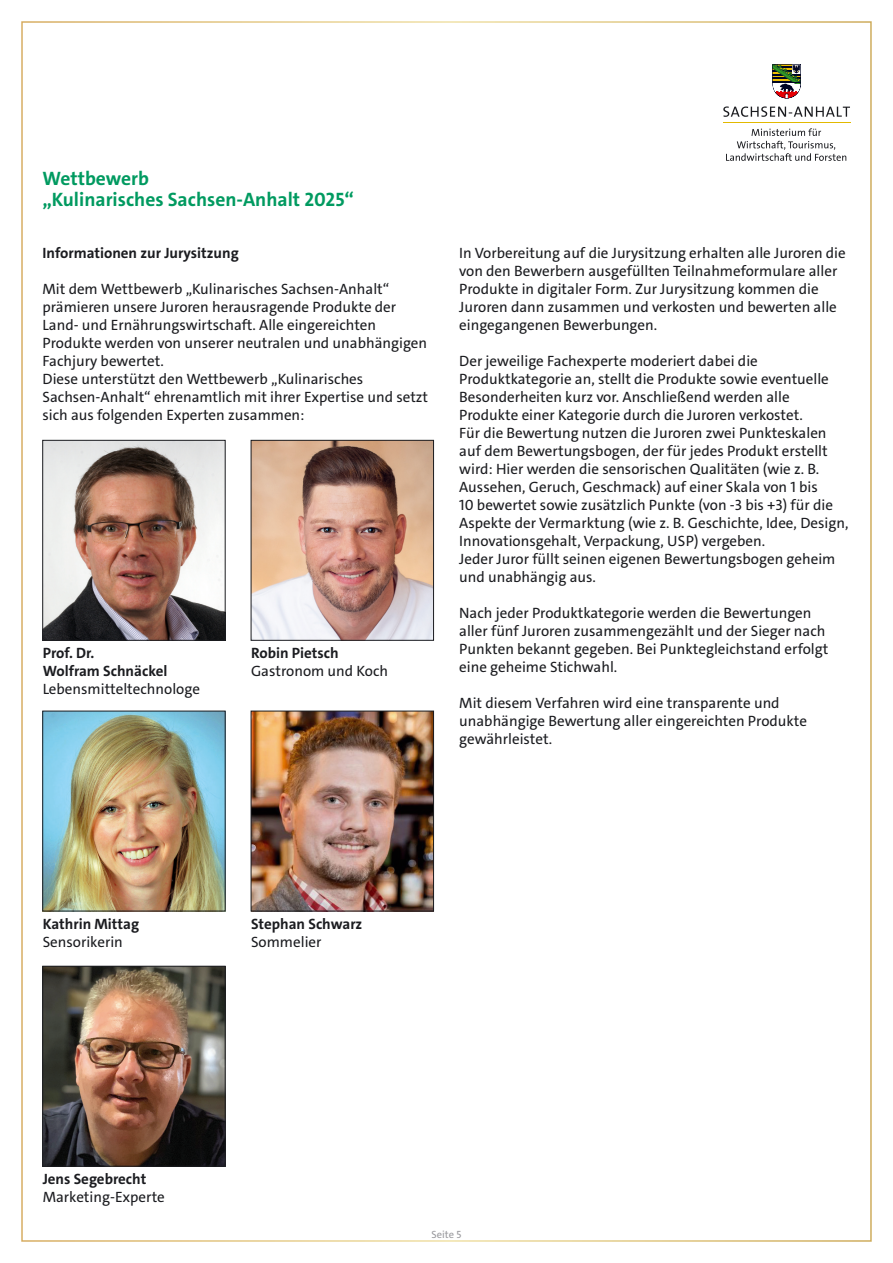
<style>
.page{position:relative;width:893px;height:1263px;background:#fff}
.page>*{position:absolute;margin:0;border:0;box-sizing:border-box;transform-origin:0 0}
.t1{font:700 19.5px "The Sans";color:#009a60}
.t2{font:15px/18px "The Sans";color:#1b1c20}
.t3{font:700 15px "The Sans";color:#1b1c20}
.Absatzformat_1{font:10.5px "The Sans";color:#98989c}
</style>
<div class="page">
<img style="left:45px;top:442px;width:178px;height:196px">
<div style="left:43px;top:440px;width:182px;height:200px;border:1px solid #1b1c20"></div>
<img style="left:253px;top:442px;width:179px;height:196px">
<div style="left:251px;top:440px;width:183px;height:200px;border:1px solid #1b1c20"></div>
<img style="left:253px;top:713px;width:179px;height:196px">
<div style="left:251px;top:711px;width:183px;height:200px;border:1px solid #1b1c20"></div>
<img style="left:45px;top:713px;width:178px;height:196px">
<svg style="left:726px;top:128px;width:120px;height:33px"></svg>
<hr style="left:723px;top:122px;width:127px;height:1px;background:#e2b900">
<svg style="left:723px;top:106px;width:127px;height:11px"></svg>
<svg style="left:772px;top:64px;width:29px;height:34px"></svg>
<img style="left:45px;top:968px;width:178px;height:196px">
<div style="left:43px;top:966px;width:182px;height:200px;border:1px solid #1b1c20"></div>
<p class="t1" style="left:43px;top:165px;width:108px">Wettbewerb</p>
<p class="t1" style="left:43px;top:186px;width:313px">„Kulinarisches Sachsen-Anhalt 2025“</p>
<p class="t3" style="left:43px;top:243px;width:198px">Informationen zur Jurysitzung</p>
<p class="t2" style="left:43px;top:280px;width:348px">Mit dem Wettbewerb „Kulinarisches Sachsen-Anhalt“</p>
<p class="t2" style="left:43px;top:298px;width:355px">prämieren unsere Juroren herausragende Produkte der<br>Land- und Ernährungswirtschaft. Alle eingereichten</p>
<p class="t2" style="left:43px;top:334px;width:386px">Produkte werden von unserer neutralen und unabhängigen<br>Fachjury bewertet.</p>
<p class="t2" style="left:43px;top:370px;width:322px">Diese unterstützt den Wettbewerb „Kulinarisches</p>
<p class="t2" style="left:43px;top:388px;width:387px">Sachsen-Anhalt“ ehrenamtlich mit ihrer Expertise und setzt sich aus folgenden Experten zusammen:</p>
<p class="t3" style="left:43px;top:643px;width:53px">Prof. Dr.</p>
<p class="t3" style="left:43px;top:661px;width:126px">Wolfram Schnäckel</p>
<p class="t2" style="left:43px;top:680px;width:159px">Lebensmitteltechnologe</p>
<p class="t3" style="left:251px;top:643px;width:89px">Robin Pietsch</p>
<p class="t2" style="left:251px;top:662px;width:139px">Gastronom und Koch</p>
<p class="t2" style="left:459px;top:244px;width:388px">In Vorbereitung auf die Jurysitzung erhalten alle Juroren die von den Bewerbern ausgefüllten Teilnahmeformulare aller Produkte in digitaler Form. Zur Jurysitzung kommen die Juroren dann zusammen und verkosten und bewerten alle eingegangenen Bewerbungen.</p>
<p class="t2" style="left:459px;top:352px;width:300px">Der jeweilige Fachexperte moderiert dabei die</p>
<p class="t2" style="left:459px;top:370px;width:371px">Produktkategorie an, stellt die Produkte sowie eventuelle<br>Besonderheiten kurz vor. Anschließend werden alle</p>
<p class="t2" style="left:459px;top:406px;width:345px">Produkte einer Kategorie durch die Juroren verkostet.</p>
<p class="t2" style="left:459px;top:424px;width:369px">Für die Bewertung nutzen die Juroren zwei Punkteskalen</p>
<p class="t2" style="left:459px;top:442px;width:391px">auf dem Bewertungsbogen, der für jedes Produkt erstellt wird: Hier werden die sensorischen Qualitäten (wie z. B.<br>Aussehen, Geruch, Geschmack) auf einer Skala von 1 bis<br>10 bewertet sowie zusätzlich Punkte (von -3 bis +3) für die Aspekte der Vermarktung (wie z. B. Geschichte, Idee, Design,</p>
<p class="t2" style="left:459px;top:532px;width:308px">Innovationsgehalt, Verpackung, USP) vergeben.</p>
<p class="t2" style="left:459px;top:550px;width:378px">Jeder Juror füllt seinen eigenen Bewertungsbogen geheim und unabhängig aus.</p>
<p class="t2" style="left:459px;top:604px;width:354px">Nach jeder Produktkategorie werden die Bewertungen</p>
<p class="t2" style="left:459px;top:622px;width:371px">aller fünf Juroren zusammengezählt und der Sieger nach<br>Punkten bekannt gegeben. Bei Punktegleichstand erfolgt eine geheime Stichwahl.</p>
<p class="t2" style="left:459px;top:694px;width:322px">Mit diesem Verfahren wird eine transparente und</p>
<p class="t2" style="left:459px;top:712px;width:349px">unabhängige Bewertung aller eingereichten Produkte</p>
<p class="t2" style="left:459px;top:730px;width:95px">gewährleistet.</p>
<p class="t3" style="left:43px;top:914px;width:98px">Kathrin Mittag</p>
<p class="t2" style="left:43px;top:933px;width:82px">Sensorikerin</p>
<p class="t3" style="left:251px;top:914px;width:113px">Stephan Schwarz</p>
<p class="t2" style="left:251px;top:933px;width:72px">Sommelier</p>
<p class="t3" style="left:43px;top:1169px;width:105px">Jens Segebrecht</p>
<p class="t2" style="left:43px;top:1188px;width:124px">Marketing-Experte</p>
<p class="Absatzformat_1" style="left:432px;top:1227px;width:31px">Seite 5</p>
</div>
